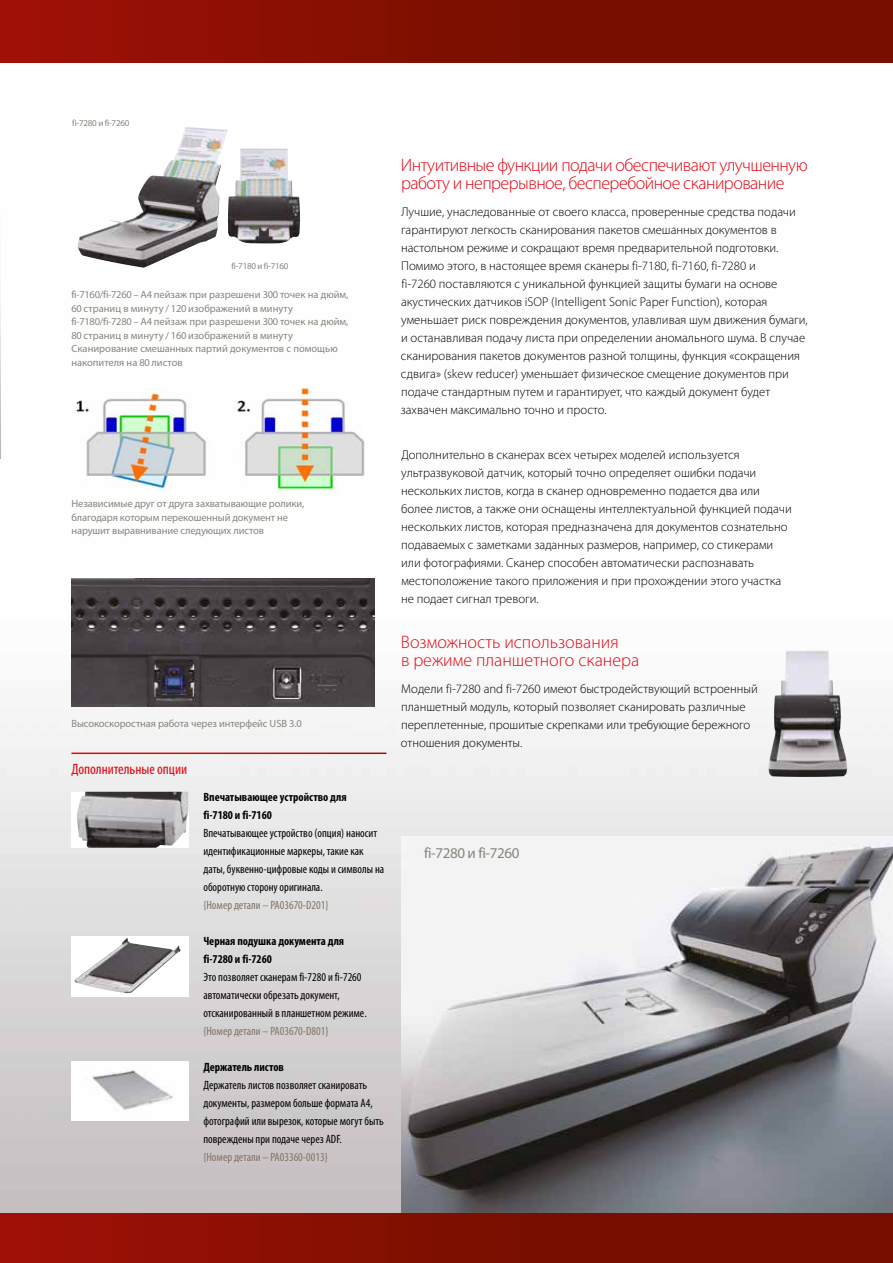
<style>
.page{position:relative;width:893px;height:1263px;background:#fff}
.page>*{position:absolute;margin:0;border:0;box-sizing:border-box;transform-origin:0 0}
.t1{font:300 18px/18px "Myriad Pro";letter-spacing:-.03em;color:#e30613}
.t2{font:300 18px/18px "Myriad Pro";color:#e30613}
.t3{font:condensed 15px "Myriad Pro";color:#e30613}
.t4{font:15px "Myriad Pro";letter-spacing:-.025em;color:#87867e}
.t5{font:300 12.75px/18px "Myriad Pro";color:#000}
.t6{font:condensed 12px/18px "Myriad Pro";color:#000}
.t7{font:700 condensed 12px/18px "Myriad Pro";color:#000}
.t8{font:condensed 12px "Myriad Pro";color:#847363}
.t9{font:10.5px/13.5px "Myriad Pro";letter-spacing:-.01em;color:#87867e}
.t10{font:9px "Myriad Pro";letter-spacing:-.025em;color:#87867e}
</style>
<div class="page">
<img style="left:0;top:493px;width:893px;height:720px">
<img style="left:401px;top:837px;width:492px;height:376px">
<img style="left:0;top:284px;width:1px;height:175px">
<div style="left:71px;top:792px;width:118px;height:56px;background:#fff"></div>
<img style="left:77px;top:792px;width:112px;height:56px">
<div style="left:71px;top:936px;width:118px;height:60px;background:#fff"></div>
<img style="left:75px;top:938px;width:106px;height:55px">
<img style="left:71px;top:1062px;width:118px;height:58px">
<div style="left:0;top:0;width:893px;height:63px;background:linear-gradient(to right,#9a1005,#6d0f00)"></div>
<div style="left:0;top:1213px;width:893px;height:50px;background:linear-gradient(to right,#9a1005,#6d0f00)"></div>
<img style="left:78px;top:127px;width:142px;height:141px">
<img style="left:768px;top:650px;width:79px;height:127px">
<img style="left:228px;top:148px;width:72px;height:95px">
<img style="left:71px;top:578px;width:303px;height:129px">
<img style="left:76px;top:389px;width:289px;height:104px">
<hr style="left:71px;top:752px;width:315px;height:2px;background:#fff">
<p class="t10" style="left:72px;top:118px;width:59px">fi-7280 и fi-7260</p>
<p class="t10" style="left:231px;top:260px;width:59px">fi-7180 и fi-7160</p>
<p class="t9" style="left:71px;top:288px;width:278px">fi-7160/fi-7260 – A4 пейзаж при разрешени 300 точек на дюйм, 60 страниц в минуту / 120 изображений в минуту fi-7180/fi-7280 – A4 пейзаж при разрешени 300 точек на дюйм, 80 страниц в минуту / 160 изображений в минуту Сканирование смешанных партий документов с помощью накопителя на 80 листов</p>
<p class="t9" style="left:71px;top:497px;width:234px">Независимые друг от друга захватывающие ролики, благодаря которым перекошенный документ не нарушит выравнивание следующих листов</p>
<p class="t9" style="left:71px;top:717px;width:232px">Высокоскоростная работа через интерфейс USB 3.0</p>
<p class="t3" style="left:71px;top:761px;width:117px">Дополнительные опции</p>
<p class="t7" style="left:203px;top:787px;width:145px">Впечатывающее устройство для fi-7180 и fi-7160</p>
<p class="t6" style="left:203px;top:824px;width:182px">Впечатывающее устройство (опция) наносит идентификационные маркеры, такие как даты, буквенно-цифровые коды и символы на оборотную сторону оригинала.</p>
<p class="t8" style="left:203px;top:898px;width:127px">{Номер детали – PA03670-D201}</p>
<p class="t7" style="left:203px;top:931px;width:142px">Черная подушка документа для fi-7280 и fi-7260</p>
<p class="t6" style="left:203px;top:968px;width:165px">Это позволяет сканерам fi-7280 и fi-7260 автоматически обрезать документ, отсканированный в планшетном режиме.</p>
<p class="t8" style="left:203px;top:1024px;width:127px">{Номер детали – PA03670-D801}</p>
<p class="t7" style="left:203px;top:1057px;width:82px">Держатель листов</p>
<p class="t6" style="left:203px;top:1076px;width:182px">Держатель листов позволяет сканировать документы, размером больше формата А4, фотографий или вырезок, которые могут быть повреждены при подаче через ADF.</p>
<p class="t8" style="left:203px;top:1150px;width:126px">{Номер детали – PA03360-0013}</p>
<h1 class="t1" style="left:401px;top:155px;width:408px">Интуитивные функции подачи обеспечивают улучшенную работу и непрерывное, бесперебойное сканирование</h1>
<p class="t5" style="left:401px;top:202px;width:408px">Лучшие, унаследованные от своего класса, проверенные средства подачи гарантируют легкость сканирования пакетов смешанных документов в настольном режиме и сокращают время предварительной подготовки.<br>Помимо этого, в настоящее время сканеры fi-7180, fi-7160, fi-7280 и<br>fi-7260 поставляются с уникальной функцией защиты бумаги на основе акустических датчиков iSOP (Intelligent Sonic Paper Function), которая уменьшает риск повреждения документов, улавливая шум движения бумаги, и останавливая подачу листа при определении аномального шума. В случае сканирования пакетов документов разной толщины, функция «сокращения сдвига» (skew reducer) уменьшает физическое смещение документов при подаче стандартным путем и гарантирует, что каждый документ будет захвачен максимально точно и просто.</p>
<p class="t5" style="left:401px;top:445px;width:392px">Дополнительно в сканерах всех четырех моделей используется ультразвуковой датчик, который точно определяет ошибки подачи нескольких листов, когда в сканер одновременно подается два или более листов, а также они оснащены интеллектуальной функцией подачи нескольких листов, которая предназначена для документов сознательно подаваемых с заметками заданных размеров, например, со стикерами или фотографиями. Сканер способен автоматически распознавать местоположение такого приложения и при прохождении этого участка не подает сигнал тревоги.</p>
<h1 class="t2" style="left:401px;top:632px;width:240px">Возможность использования<br>в режиме планшетного сканера</h1>
<p class="t5" style="left:401px;top:679px;width:358px">Модели fi-7280 and fi-7260 имеют быстродействующий встроенный планшетный модуль, который позволяет сканировать различные переплетенные, прошитые скрепками или требующие бережного отношения документы.</p>
<p class="t4" style="left:424px;top:844px;width:97px">fi-7280 и fi-7260</p>
</div>
